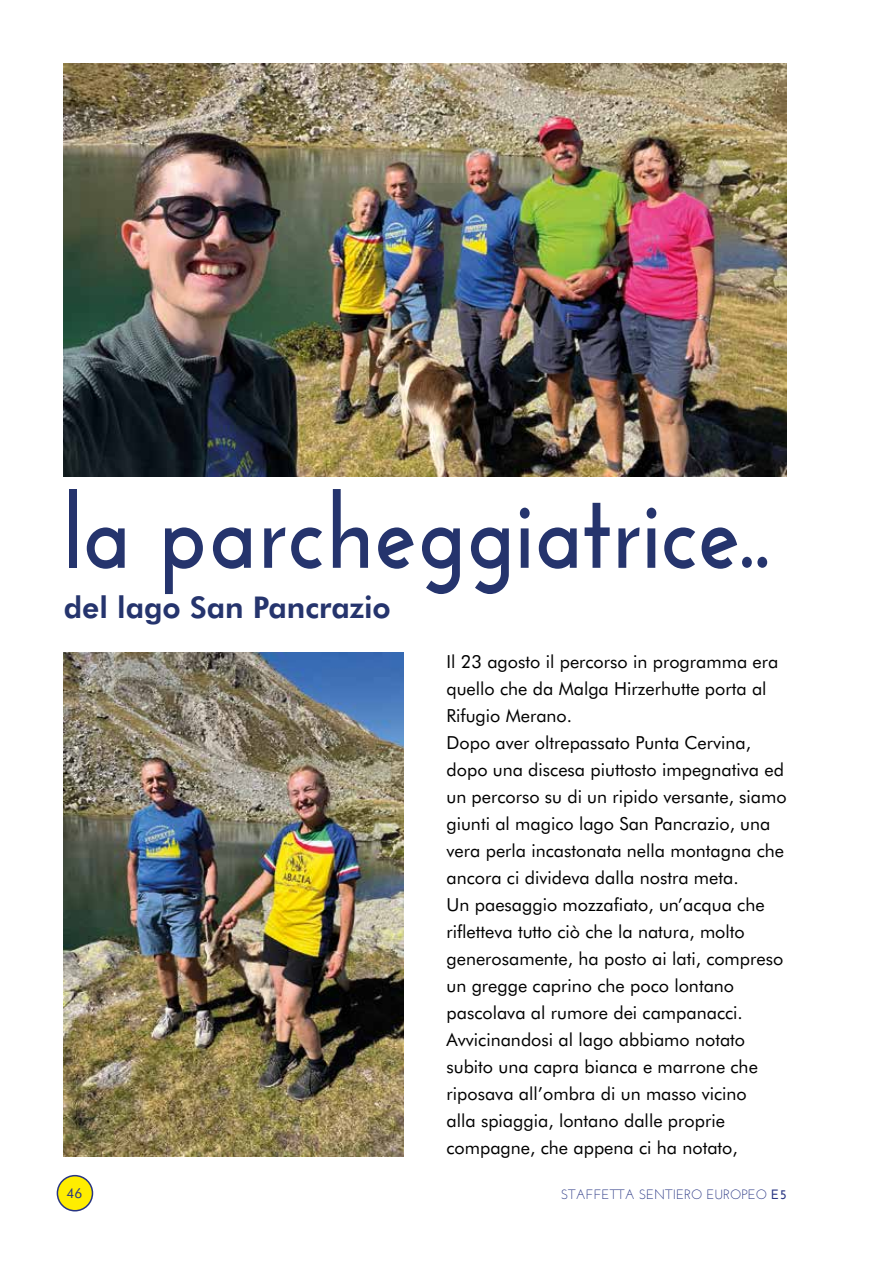
<style>
.page{position:relative;width:893px;height:1263px;background:#fff}
.page>*{position:absolute;margin:0;border:0;box-sizing:border-box;transform-origin:0 0}
.t1{font:700 105px "Josefin Sans";color:#25346d;scale:.9 1}
.t2{font:800 30px "Futura BT";color:#25346d}
.t3{font:18px/27px "Futura BT";color:#000}
.t4{font:13.5px "Josefin Sans";color:#283583}
.t5{font:13.5px "Futura BT";color:#283583}
.s1{font-weight:700}
</style>
<div class="page">
<div style="left:57px;top:1176px;width:35px;height:35px;background:#ffed00;border-radius:50%"></div>
<div style="left:57px;top:1175px;width:36px;height:36px;border:2px solid #283583;border-radius:50%"></div>
<img style="left:64px;top:64px;width:723px;height:412px">
<img style="left:64px;top:653px;width:340px;height:504px">
<h1 class="t1" style="left:64px;top:470px;width:786px">la parcheggiatrice..</h1>
<h2 class="t2" style="left:64px;top:589px;width:329px">del lago San Pancrazio</h2>
<p class="t3" style="left:446px;top:647px;width:342px">Il 23 agosto il percorso in programma era quello che da Malga Hirzerhutte porta al Rifugio Merano.<br>Dopo aver oltrepassato Punta Cervina, dopo una discesa piuttosto impegnativa ed un percorso su di un ripido versante, siamo giunti al magico lago San Pancrazio, una vera perla incastonata nella montagna che ancora ci divideva dalla nostra meta.<br>Un paesaggio mozzafiato, un’acqua che rifletteva tutto ciò che la natura, molto generosamente, ha posto ai lati, compreso un gregge caprino che poco lontano pascolava al rumore dei campanacci.<br>Avvicinandosi al lago abbiamo notato subito una capra bianca e marrone che riposava all’ombra di un masso vicino<br>alla spiaggia, lontano dalle proprie compagne, che appena ci ha notato,</p>
<p class="t5" style="left:66px;top:1185px;width:17px">46</p>
<p class="t4" style="left:561px;top:1186px;width:227px">STAFFETTA SENTIERO EUROPEO <span class="s1">E5</span></p>
</div>
